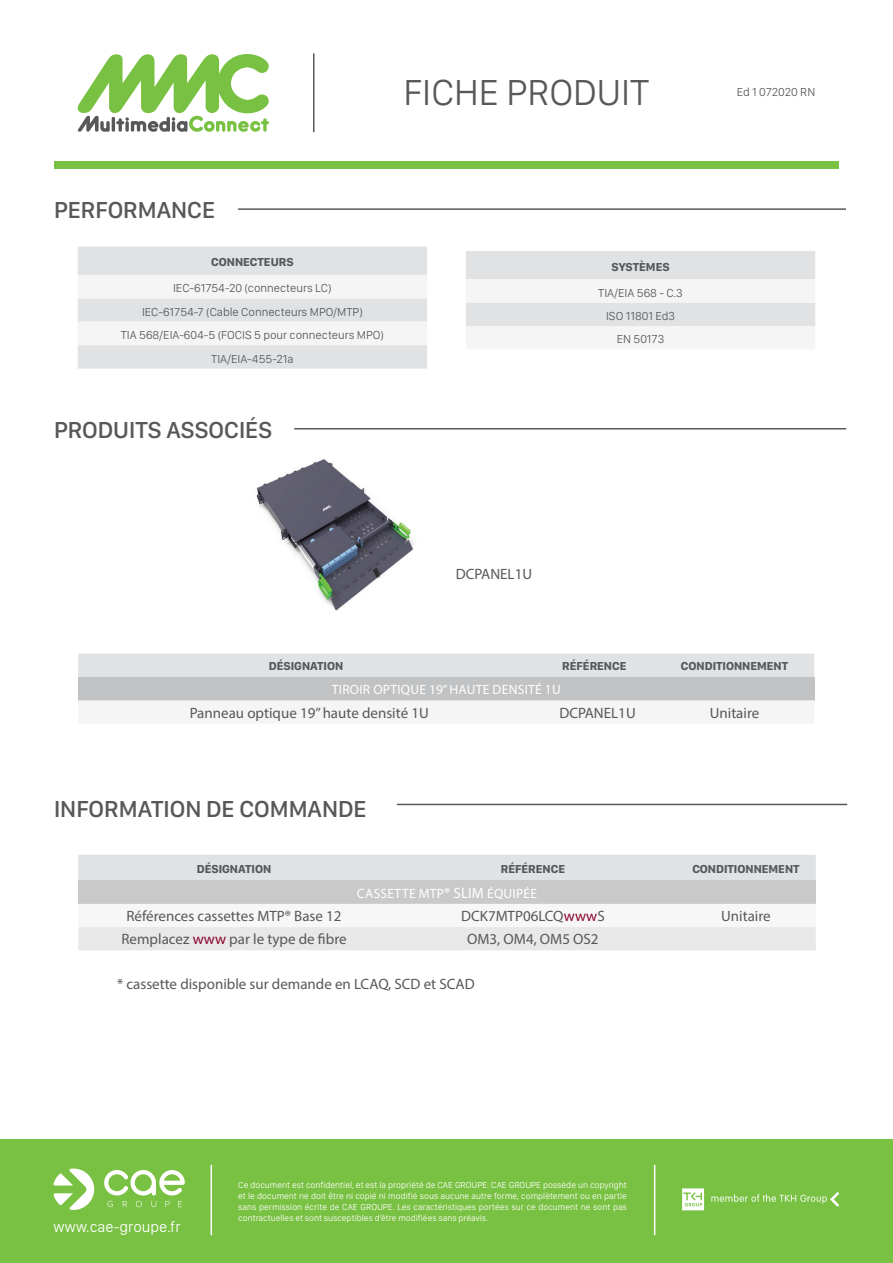
<style>
.page{position:relative;width:893px;height:1263px;background:#fff}
.page>*{position:absolute;margin:0;border:0;box-sizing:border-box;transform-origin:0 0}
.t1{font:300 37.5px "SF Compact Display";color:#57585a}
.t2{font:500 24px "SF Compact Display";color:#57585a}
.t3{font:300 15.6px "SF Compact Display";color:#fff}
.t4{font:15px "Myriad Pro";color:#57585a}
.t5{font:13.5px "Myriad Pro";letter-spacing:.02em;color:#fff}
.t6{font:300 12px "SF Compact Display";color:#57585a}
.t7{font:700 12px "SF Compact Display";color:#57585a}
.t8{font:300 9px/10.8px "SF Compact Display";color:#fff;text-align:justify}
.s1{font-size:15px}
.s2{color:#8b012a}
</style>
<div class="page">
<div style="left:0;top:1139px;width:893px;height:124px;background:#79c142"></div>
<svg style="left:104px;top:1170px;width:81px;height:37px"></svg>
<svg style="left:53px;top:1168px;width:41px;height:42px"></svg>
<svg style="left:711px;top:1192px;width:128px;height:14px"></svg>
<svg style="left:682px;top:1188px;width:22px;height:22px"></svg>
<hr style="left:211px;top:1165px;width:1px;height:70px;background:#fff">
<hr style="left:654px;top:1165px;width:1px;height:70px;background:#fff">
<svg style="left:78px;top:54px;width:191px;height:78px"></svg>
<div style="left:54px;top:161px;width:785px;height:8px;background:#79c142"></div>
<hr style="left:313px;top:54px;width:1px;height:78px;background:#57585a">
<svg style="left:78px;top:247px;width:349px;height:122px"></svg>
<svg style="left:466px;top:251px;width:349px;height:75px"></svg>
<hr style="left:238px;top:208px;width:608px;height:2px;background:#57585a">
<hr style="left:294px;top:428px;width:552px;height:1px;background:#57585a">
<div style="left:78px;top:654px;width:736px;height:23px;background:#e1e2e4"></div>
<div style="left:78px;top:677px;width:736px;height:23px;background:#c1c2c4"></div>
<svg style="left:78px;top:700px;width:736px;height:1px"></svg>
<img style="left:256px;top:459px;width:159px;height:152px">
<hr style="left:397px;top:804px;width:450px;height:1px;background:#57585a">
<div style="left:78px;top:855px;width:738px;height:25px;background:#e1e2e4"></div>
<div style="left:78px;top:880px;width:738px;height:24px;background:#c9c9c9"></div>
<div style="left:78px;top:927px;width:738px;height:23px;background:#e8e8e8"></div>
<h1 class="t1" style="left:403px;top:63px;width:247px">FICHE PRODUIT</h1>
<h3 class="t6" style="left:737px;top:82px;width:80px">Ed 1 072020 RN</h3>
<p class="t2" style="left:54px;top:191px;width:163px">PERFORMANCE</p>
<p class="t7" style="left:211px;top:252px;width:84px">CONNECTEURS</p>
<p class="t6" style="left:173px;top:279px;width:160px">IEC-61754-20 (connecteurs LC)</p>
<p class="t6" style="left:142px;top:302px;width:222px">IEC-61754-7 (Cable Connecteurs MPO/MTP)</p>
<p class="t6" style="left:121px;top:326px;width:265px">TIA 568/EIA-604-5 (FOCIS 5 pour connecteurs MPO)</p>
<p class="t6" style="left:211px;top:349px;width:84px">TIA/EIA-455-21a</p>
<p class="t2" style="left:54px;top:410px;width:220px">PRODUITS ASSOCIÉS</p>
<p class="t7" style="left:611px;top:256px;width:60px">SYSTÈMES</p>
<p class="t6" style="left:598px;top:283px;width:86px">TIA/EIA 568 - C.3</p>
<p class="t6" style="left:606px;top:306px;width:70px">ISO 11801 Ed3</p>
<p class="t6" style="left:617px;top:330px;width:49px">EN 50173</p>
<p class="t4" style="left:456px;top:565px;width:78px">DCPANEL1U</p>
<p class="t7" style="left:269px;top:656px;width:76px">DÉSIGNATION</p>
<p class="t7" style="left:562px;top:656px;width:66px">RÉFÉRENCE</p>
<p class="t7" style="left:681px;top:656px;width:109px">CONDITIONNEMENT</p>
<p class="t5" style="left:332px;top:681px;width:230px">TIROIR OPTIQUE 19’’ HAUTE DENSITÉ 1U</p>
<p class="t4" style="left:190px;top:703px;width:241px">Panneau optique 19’’ haute densité 1U</p>
<p class="t4" style="left:559px;top:703px;width:78px">DCPANEL1U</p>
<p class="t4" style="left:710px;top:703px;width:51px">Unitaire</p>
<p class="t2" style="left:54px;top:789px;width:314px">INFORMATION DE COMMANDE</p>
<p class="t7" style="left:197px;top:858px;width:76px">DÉSIGNATION</p>
<p class="t7" style="left:501px;top:858px;width:66px">RÉFÉRENCE</p>
<p class="t7" style="left:692px;top:858px;width:109px">CONDITIONNEMENT</p>
<p class="t5" style="left:357px;top:885px;width:182px">CASSETTE MTP<span class="s1">® SLIM</span> ÉQUIPÉE</p>
<p class="t4" style="left:126px;top:907px;width:217px">Références cassettes MTP® Base 12</p>
<p class="t4" style="left:461px;top:907px;width:145px">DCK7MTP06LCQ<span class="s2">www</span>S</p>
<p class="t4" style="left:721px;top:907px;width:51px">Unitaire</p>
<p class="t4" style="left:121px;top:930px;width:227px">Remplacez <span class="s2">www</span> par le type de fibre</p>
<p class="t4" style="left:467px;top:930px;width:133px">OM3, OM4, OM5 OS2</p>
<p class="t4" style="left:117px;top:975px;width:359px">* cassette disponible sur demande en LCAQ, SCD et SCAD</p>
<h3 class="t3" style="left:53px;top:1214px;width:129px">www.cae-groupe.fr</h3>
<p class="t8" style="left:238px;top:1179px;width:390px">Ce document est confidentiel, et est la propriété de CAE GROUPE. CAE GROUPE possède un copyright et le document ne doit être ni copié ni modifié sous aucune autre forme, complètement ou en partie sans permission écrite de CAE GROUPE. Les caractéristiques portées sur ce document ne sont pas contractuelles et sont susceptibles d’être modifiées sans préavis.</p>
</div>
